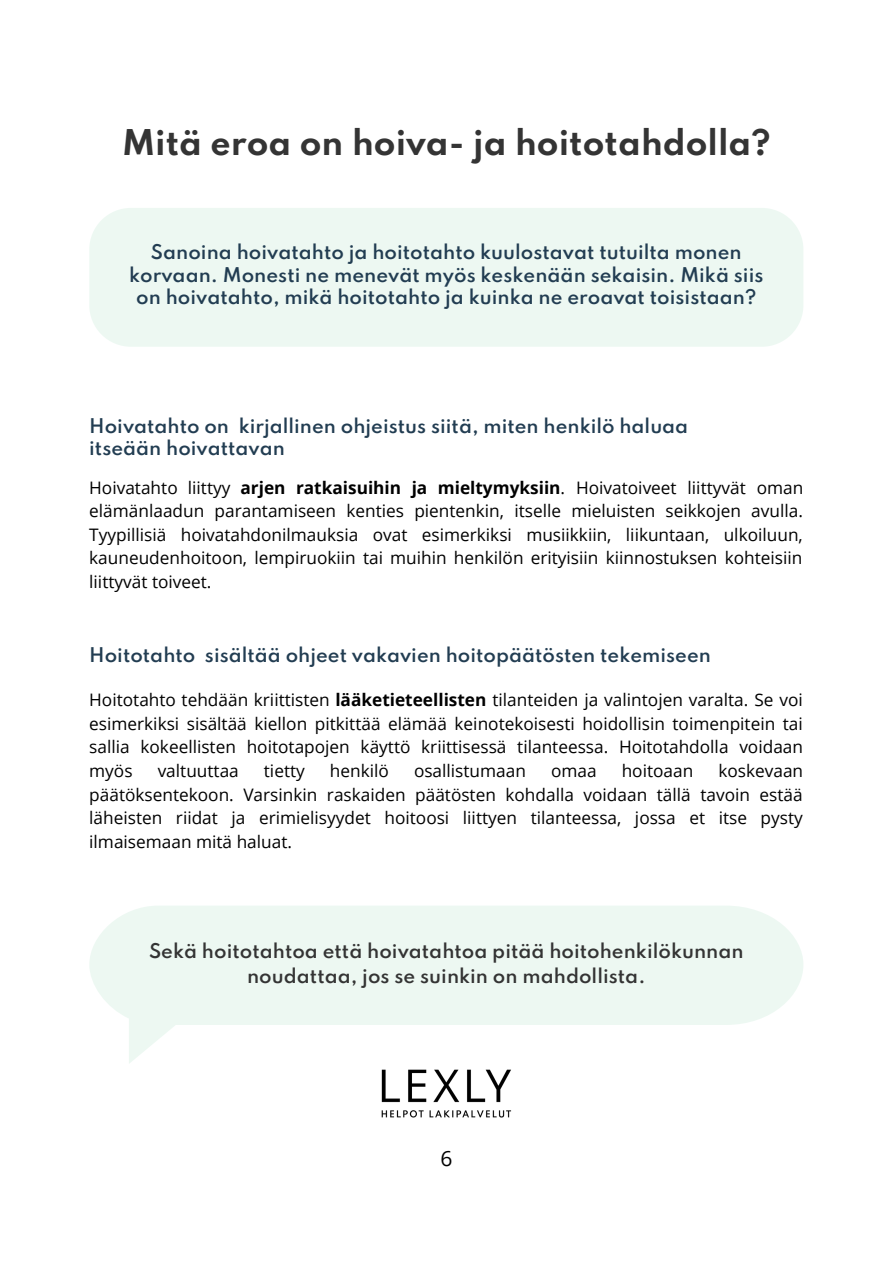
<style>
.page{position:relative;width:893px;height:1264px;background:#fff}
.page>*{position:absolute;margin:0;border:0;box-sizing:border-box;transform-origin:0 0}
.t1{font:700 31.5px "Spartan";color:#343434}
.t2{font:21px "Open Sans";color:#000}
.t3{font:600 18px/22.5px "Spartan";color:#223d52}
.t4{font:600 18px/24.8px "Spartan";color:#343434;text-align:center}
.t5{font:17.25px/23.5px "Open Sans";color:#000;text-align:justify}
.s1{font-weight:700}
</style>
<div class="page">
<img style="left:381px;top:1069px;width:131px;height:49px">
<div style="left:89px;top:906px;width:714px;height:118px;background:#edf8f2"></div>
<div style="left:89px;top:208px;width:714px;height:139px;background:#edf8f2"></div>
<p class="t1" style="left:122px;top:128px;width:650px">Mitä eroa on hoiva- ja hoitotahdolla?</p>
<p class="t3" style="left:129px;top:243px;width:636px;text-align:center">Sanoina hoivatahto ja hoitotahto kuulostavat tutuilta monen korvaan. Monesti ne menevät myös keskenään sekaisin. Mikä siis on hoivatahto, mikä hoitotahto ja kuinka ne eroavat toisistaan?</p>
<p class="t3" style="left:89px;top:416px;width:600px">Hoivatahto on kirjallinen ohjeistus siitä, miten henkilö haluaa itseään hoivattavan</p>
<p class="t5" style="left:89px;top:475px;width:715px">Hoivatahto liittyy <span class="s1">arjen ratkaisuihin ja mieltymyksiin</span>. Hoivatoiveet liittyvät oman elämänlaadun parantamiseen kenties pientenkin, itselle mieluisten seikkojen avulla.<br>Tyypillisiä hoivatahdonilmauksia ovat esimerkiksi musiikkiin, liikuntaan, ulkoiluun, kauneudenhoitoon, lempiruokiin tai muihin henkilön erityisiin kiinnostuksen kohteisiin liittyvät toiveet.</p>
<p class="t3" style="left:89px;top:645px;width:623px">Hoitotahto sisältää ohjeet vakavien hoitopäätösten tekemiseen</p>
<p class="t5" style="left:89px;top:687px;width:715px">Hoitotahto tehdään kriittisten <span class="s1">lääketieteellisten</span> tilanteiden ja valintojen varalta. Se voi esimerkiksi sisältää kiellon pitkittää elämää keinotekoisesti hoidollisin toimenpitein tai sallia kokeellisten hoitotapojen käyttö kriittisessä tilanteessa. Hoitotahdolla voidaan myös</p>
<p class="t5" style="left:89px;top:758px;width:715px;text-indent:629px">koskevaan päätöksentekoon. Varsinkin raskaiden päätösten kohdalla voidaan tällä tavoin estää läheisten riidat ja erimielisyydet hoitoosi liittyen tilanteessa, jossa et itse pysty ilmaisemaan mitä haluat.</p>
<p class="t5" style="left:158px;top:758px;width:83px">valtuuttaa</p>
<p class="t5" style="left:264px;top:758px;width:42px">tietty</p>
<p class="t5" style="left:330px;top:758px;width:60px">henkilö</p>
<p class="t5" style="left:414px;top:758px;width:113px">osallistumaan</p>
<p class="t5" style="left:551px;top:758px;width:47px">omaa</p>
<p class="t5" style="left:621px;top:758px;width:73px">hoitoaan</p>
<p class="t4" style="left:149px;top:940px;width:596px">Sekä hoitotahtoa että hoivatahtoa pitää hoitohenkilökunnan noudattaa, jos se suinkin on mahdollista.</p>
<p class="t2" style="left:440px;top:1143px;width:13px">6</p>
</div>
